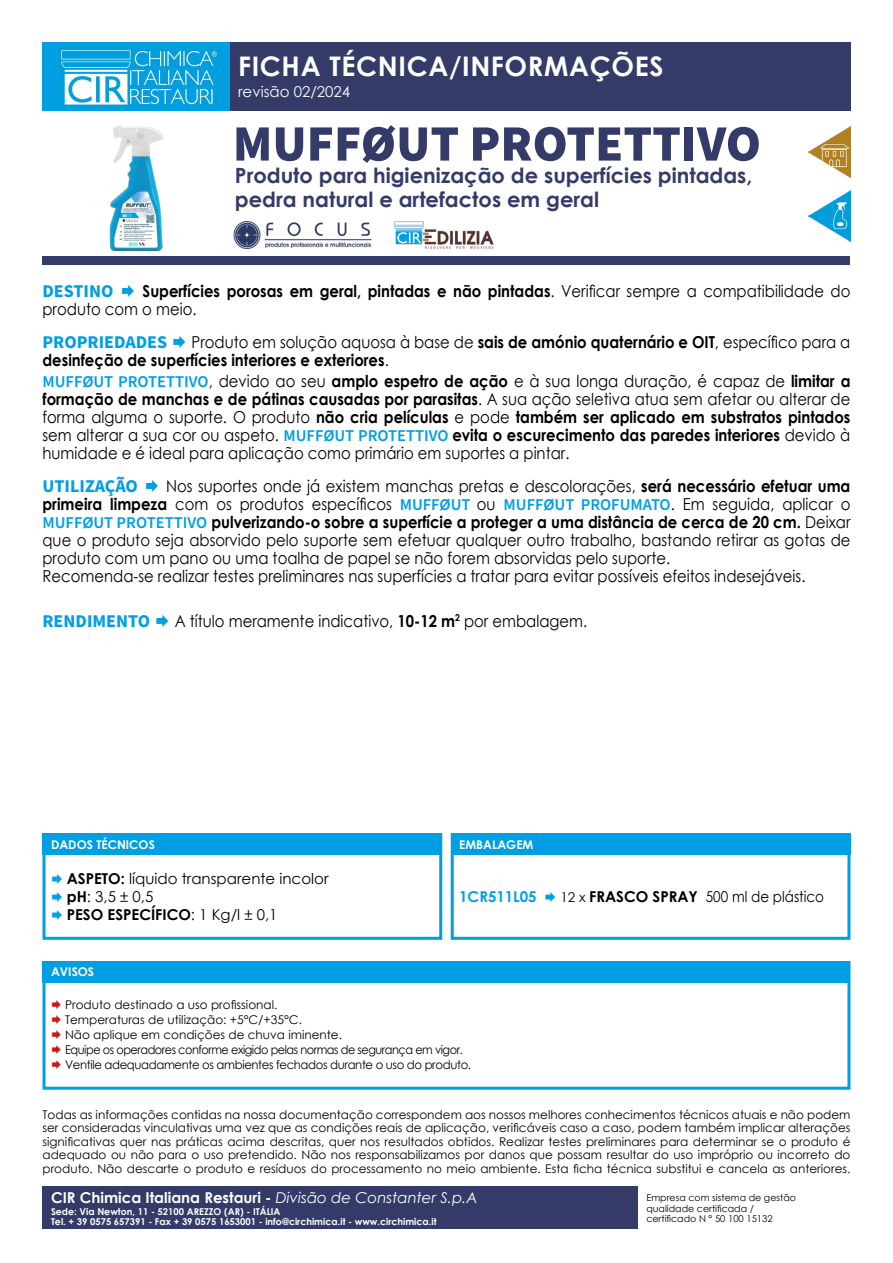
<style>
.page{position:relative;width:893px;height:1263px;background:#fff}
.page>*{position:absolute;margin:0;border:0;box-sizing:border-box;transform-origin:0 0}
.t1{font:900 51px "Source Sans Pro";color:#353b68}
.t2{font:700 27px "Century Gothic";letter-spacing:.025em;color:#fff}
.t3{font:700 21px/24px "Century Gothic";color:#353b68}
.t4{font:700 18px "Source Sans Pro";color:#009fe3}
.t5{font:16.5px/18px "Century Gothic";color:#000;text-align:justify;scale:.9 1}
.t6{font:700 16.5px/18px "Century Gothic";color:#000;scale:.9 1}
.t7{font:700 15px "Century Gothic";color:#fff}
.t8{font:15px "Century Gothic";color:#000}
.t9{font:15px "Century Gothic";color:#000;scale:.9 1}
.t10{font:700 15px "Century Gothic";color:#000}
.t11{font:15px "Century Gothic";color:#fff}
.t12{font:700 15px "Century Gothic";color:#009fe3}
.t13{font:12px/13.5px "Century Gothic";color:#000;text-align:justify}
.t14{font:12px "Century Gothic";letter-spacing:-.04em;color:#000;scale:.94 1}
.t15{font:12px "Century Gothic";letter-spacing:-.03em;color:#000}
.t16{font:700 12px "Century Gothic";color:#fff}
.t17{font:700 9.45px "Century Gothic";color:#fff}
.t18{font:9.45px "Century Gothic";color:#000}
.s1{font-weight:700}
.s2{font-weight:400}
.s3{font-family:"Source Sans Pro";font-weight:600;color:#009fe3}
.s4{font-size:13.5px}
.s5{font-weight:400;font-style:italic}
</style>
<div class="page">
<img style="left:109px;top:126px;width:55px;height:125px">
<div style="left:230px;top:43px;width:620px;height:68px;background:#353b68"></div>
<div style="left:43px;top:256px;width:807px;height:9px;background:#353b68"></div>
<div style="left:43px;top:833px;width:399px;height:107px;border:3px solid #009fe3"></div>
<div style="left:43px;top:833px;width:399px;height:22px;background:#009fe3"></div>
<div style="left:451px;top:833px;width:399px;height:107px;border:3px solid #009fe3"></div>
<div style="left:451px;top:833px;width:399px;height:22px;background:#009fe3"></div>
<div style="left:43px;top:961px;width:807px;height:129px;border:3px solid #009fe3"></div>
<div style="left:43px;top:961px;width:807px;height:21px;background:#009fe3"></div>
<div style="left:43px;top:43px;width:187px;height:68px;background:#009fe3"></div>
<img style="left:60px;top:50px;width:158px;height:56px">
<img style="left:233px;top:221px;width:139px;height:28px">
<img style="left:394px;top:221px;width:100px;height:28px">
<img style="left:809px;top:190px;width:41px;height:51px">
<img style="left:809px;top:127px;width:41px;height:51px">
<div style="left:43px;top:1186px;width:595px;height:43px;background:#353b68"></div>
<p class="t2" style="left:238px;top:46px;width:427px">FICHA TÉCNICA/INFORMAÇÕES</p>
<p class="t11" style="left:238px;top:81px;width:114px">revisão 02/2024</p>
<p class="t1" style="left:233px;top:108px;width:530px">MUFFØUT PROTETTIVO</p>
<p class="t3" style="left:235px;top:163px;width:519px">Produto para higienização de superfícies pintadas, pedra natural e artefactos em geral</p>
<p class="t5" style="left:43px;top:282px;width:899px;text-indent:100px"><span class="s1">Superfícies porosas em geral, pintadas e não pintadas</span>. Verificar sempre a compatibilidade do produto com o meio.</p>
<p class="t4" style="left:43px;top:330px;width:126px">PROPRIEDADES</p>
<p class="t4" style="left:43px;top:279px;width:72px">DESTINO</p>
<p class="t6" style="left:43px;top:332px;width:899px;text-indent:149px"><span class="s2">Produto em solução aquosa à base de</span> sais de amónio quaternário e OIT<span class="s2">, específico para a </span>desinfeção de superfícies interiores e exteriores<span class="s2">.</span></p>
<p class="t5" style="left:43px;top:372px;width:899px"><span class="s3">MUFFØUT PROTETTIVO</span>, devido ao seu <span class="s1">amplo espetro de ação</span> e à sua longa duração, é capaz de <span class="s1">limitar a formação de manchas e de pátinas causadas por parasitas</span>. A sua ação seletiva atua sem afetar ou alterar de forma alguma o suporte. O produto <span class="s1">não cria películas</span> e pode <span class="s1">também ser aplicado em substratos pintados </span>sem alterar a sua cor ou aspeto. <span class="s3">MUFFØUT PROTETTIVO</span> <span class="s1">evita o escurecimento das paredes interiores</span> devido à humidade e é ideal para aplicação como primário em suportes a pintar.</p>
<p class="t4" style="left:43px;top:473px;width:97px">UTILIZAÇÃO</p>
<p class="t5" style="left:43px;top:476px;width:899px;text-indent:124px">Nos suportes onde já existem manchas pretas e descolorações, <span class="s1">será necessário efetuar uma primeira limpeza</span> com os produtos específicos <span class="s3">MUFFØUT</span> ou <span class="s3">MUFFØUT PROFUMATO</span>. Em seguida, aplicar o <span class="s3">MUFFØUT PROTETTIVO</span> <span class="s1">pulverizando-o sobre a superfície a proteger a uma distância de cerca de 20 cm.</span> Deixar que o produto seja absorvido pelo suporte sem efetuar qualquer outro trabalho, bastando retirar as gotas de produto com um pano ou uma toalha de papel se não forem absorvidas pelo suporte.</p>
<p class="t5" style="left:43px;top:566px;width:849px">Recomenda-se realizar testes preliminares nas superfícies a tratar para evitar possíveis efeitos indesejáveis.</p>
<p class="t4" style="left:43px;top:608px;width:109px">RENDIMENTO</p>
<p class="t5" style="left:175px;top:611px;width:460px">A título meramente indicativo, <span class="s1">10-12 m</span><sup>2</sup> por embalagem.</p>
<p class="t16" style="left:51px;top:835px;width:105px">DADOS TÉCNICOS</p>
<p class="t8" style="left:67px;top:868px;width:263px"><span class="s1">ASPETO:</span> líquido transparente incolor</p>
<p class="t8" style="left:67px;top:886px;width:88px"><span class="s1">pH</span>: 3,5 ± 0,5</p>
<p class="t10" style="left:67px;top:903px;width:212px">PESO ESPECÍFICO<span class="s2">: 1 Kg/l ± 0,1</span></p>
<p class="t16" style="left:51px;top:963px;width:45px">AVISOS</p>
<p class="t16" style="left:459px;top:835px;width:76px">EMBALAGEM</p>
<p class="t12" style="left:459px;top:885px;width:79px">1CR511L05</p>
<p class="t9" style="left:560px;top:886px;width:295px"><span class="s4">12 x</span> <span class="s1">FRASCO SPRAY</span> 500 ml de plástico</p>
<p class="t13" style="left:65px;top:998px;width:214px">Produto destinado a uso profissional.</p>
<p class="t13" style="left:65px;top:1013px;width:238px">Temperaturas de utilização: +5°C/+35°C.</p>
<p class="t13" style="left:65px;top:1028px;width:278px">Não aplique em condições de chuva iminente.</p>
<p class="t14" style="left:65px;top:1041px;width:425px">Equipe os operadores conforme exigido pelas normas de segurança em vigor.</p>
<p class="t15" style="left:65px;top:1056px;width:408px">Ventile adequadamente os ambientes fechados durante o uso do produto.</p>
<p class="t13" style="left:43px;top:1107px;width:809px">Todas as informações contidas na nossa documentação correspondem aos nossos melhores conhecimentos técnicos atuais e não podem ser consideradas vinculativas uma vez que as condições reais de aplicação, verificáveis caso a caso, podem também implicar alterações significativas quer nas práticas acima descritas, quer nos resultados obtidos. Realizar testes preliminares para determinar se o produto é adequado ou não para o uso pretendido. Não nos responsabilizamos por danos que possam resultar do uso impróprio ou incorreto do produto. Não descarte o produto e resíduos do processamento no meio ambiente. Esta ficha técnica substitui e cancela as anteriores.</p>
<p class="t7" style="left:51px;top:1186px;width:428px">CIR Chimica Italiana Restauri - <span class="s5">Divisão de Constanter S.p.A</span></p>
<p class="t17" style="left:51px;top:1204px;width:231px">Sede: Via Newton, 11 - 52100 AREZZO (AR) - ITÁLIA</p>
<p class="t17" style="left:51px;top:1215px;width:387px">Tel. + 39 0575 657391 - Fax + 39 0575 1653001 - info@circhimica.it - www.circhimica.it</p>
<p class="t18" style="left:646px;top:1191px;width:151px">Empresa com sistema de gestão</p>
<p class="t18" style="left:646px;top:1201px;width:109px">qualidade certificada /</p>
<p class="t18" style="left:646px;top:1212px;width:128px">certificado N ° 50 100 15132</p>
</div>
